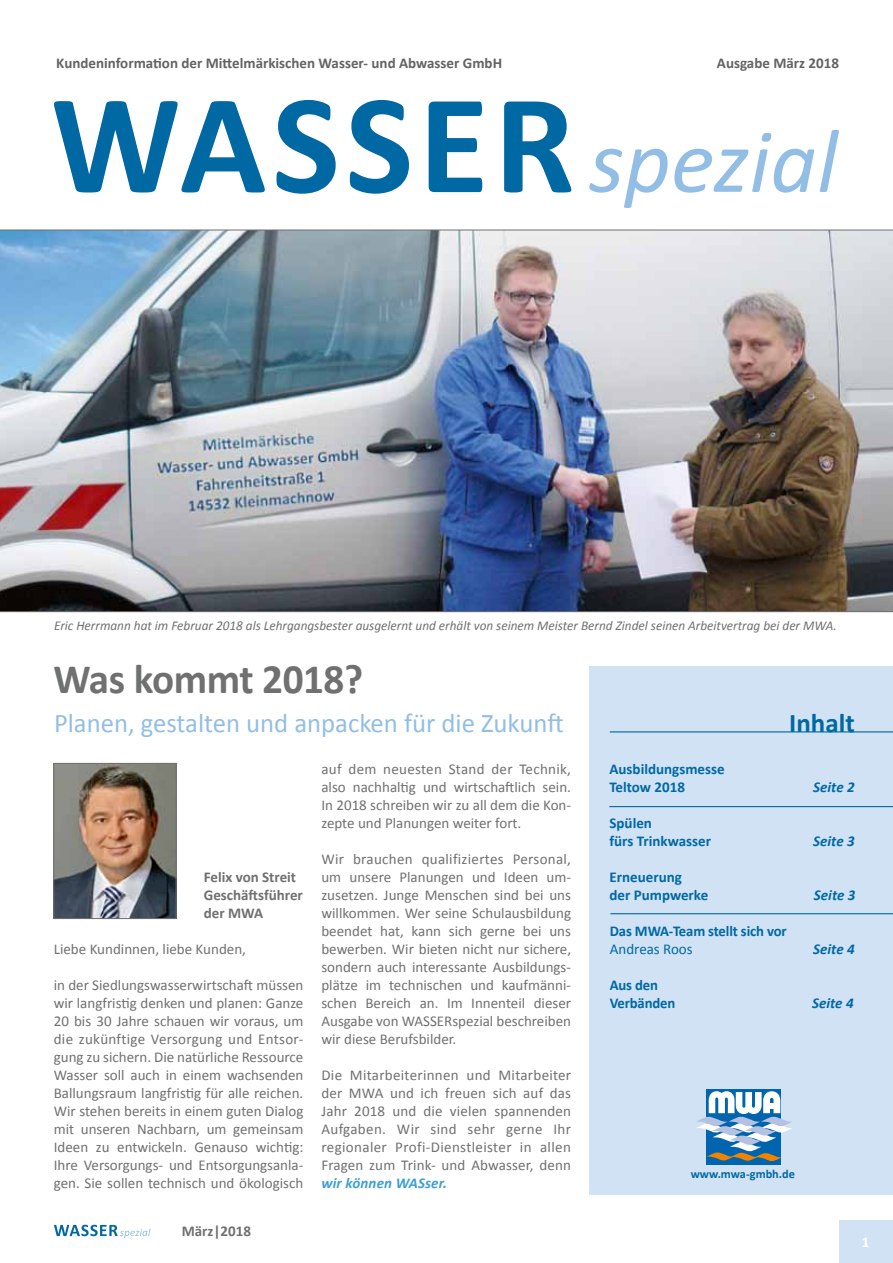
<style>
.page{position:relative;width:893px;height:1263px;background:#fff}
.page>*{position:absolute;margin:0;border:0;box-sizing:border-box;transform-origin:0 0}
.t1{font:700 42px "Calibri";letter-spacing:-.01em;color:#6f7070}
.t2{font:27px "Calibri";color:#92bee5}
.t3{font:700 27px "Calibri";color:#0068a3}
.t4{font:15px/18px "Calibri";color:#6f7070;text-align:justify}
.t5{font:700 15px/18px "Calibri";color:#0068a3}
.t6{font:700 15px "Calibri";color:#626463}
.t7{font:700 15px/18px "Calibri";color:#6f7070}
.t8{font:italic 700 15px "Calibri";color:#0068a3}
.t9{font:italic 700 15px "Calibri";letter-spacing:.01em;color:#3e9ed6}
.t10{font:15px "Calibri";color:#0068a3}
.t11{font:700 15px "Calibri";color:#fff}
.t12{font:italic 13.5px "Calibri";color:#6f7070}
.t13{font:700 12.3px "Calibri";color:#0068a3}
</style>
<div class="page">
<div style="left:839px;top:1220px;width:54px;height:43px;background:#d0e2f4"></div>
<svg style="left:54px;top:1225px;width:97px;height:13px"></svg>
<svg style="left:54px;top:100px;width:517px;height:94px"></svg>
<svg style="left:589px;top:130px;width:250px;height:78px"></svg>
<div style="left:589px;top:666px;width:304px;height:529px;background:#d0e2f4"></div>
<div style="left:707px;top:1089px;width:74px;height:75px;background:#0065ae"></div>
<svg style="left:697px;top:1091px;width:95px;height:71px"></svg>
<hr style="left:609px;top:806px;width:284px;height:1px;background:#0068a3">
<hr style="left:610px;top:731px;width:283px;height:1px;background:#0068a3">
<img style="left:55px;top:765px;width:120px;height:152px">
<div style="left:53px;top:763px;width:124px;height:156px;border:1px solid #6f7070"></div>
<hr style="left:610px;top:913px;width:283px;height:1px;background:#0068a3">
<img style="left:0;top:231px;width:893px;height:380px">
<hr style="left:0;top:230px;width:893px;height:1px;background:#6f7070">
<hr style="left:0;top:611px;width:893px;height:1px;background:#6f7070">
<p class="t6" style="left:56px;top:53px;width:447px">Kundeninformation der Mittelmärkischen Wasser- und Abwasser GmbH</p>
<p class="t6" style="left:717px;top:53px;width:123px">Ausgabe März 2018</p>
<p class="t12" style="left:54px;top:616px;width:784px">Eric Herrmann hat im Februar 2018 als Lehrgangsbester ausgelernt und erhält von seinem Meister Bernd Zindel seinen Arbeitvertrag bei der MWA.</p>
<h1 class="t1" style="left:54px;top:652px;width:311px">Was kommt 2018?</h1>
<h2 class="t2" style="left:54px;top:706px;width:511px">Planen, gestalten und anpacken für die Zukunft</h2>
<p class="t7" style="left:204px;top:868px;width:101px">Felix von Streit<br>Geschäftsführer der MWA</p>
<p class="t4" style="left:54px;top:940px;width:194px">Liebe Kundinnen, liebe Kunden,</p>
<p class="t4" style="left:54px;top:976px;width:251px">in der Siedlungswasserwirtschaft müssen wir langfristig denken und planen: Ganze 20 bis 30 Jahre schauen wir voraus, um die zukünftige Versorgung und Entsor&shy;gung zu sichern. Die natürliche Ressource Wasser soll auch in einem wachsenden Ballungsraum langfristig für alle reichen.<br>Wir stehen bereits in einem guten Dialog mit unseren Nachbarn, um gemeinsam Ideen zu entwickeln. Genauso wichtig:<br>Ihre Versorgungs- und Entsorgungsanla&shy;gen. Sie sollen technisch und ökologisch</p>
<p class="t7" style="left:182px;top:1222px;width:71px">März|2018</p>
<p class="t4" style="left:321px;top:760px;width:251px">auf dem neuesten Stand der Technik, also nachhaltig und wirtschaftlich sein.<br>In 2018 schreiben wir zu all dem die Kon&shy;zepte und Planungen weiter fort.</p>
<p class="t4" style="left:321px;top:850px;width:251px">Wir brauchen qualifiziertes Personal, um unsere Planungen und Ideen um&shy;zusetzen. Junge Menschen sind bei uns willkommen. Wer seine Schulausbildung beendet hat, kann sich gerne bei uns bewerben. Wir bieten nicht nur sichere, sondern auch interessante Ausbildungs&shy;plätze im technischen und kaufmänni&shy;schen Bereich an. Im Innenteil dieser Ausgabe von WASSERspezial beschreiben wir diese Berufsbilder.</p>
<p class="t4" style="left:321px;top:1066px;width:251px">Die Mitarbeiterinnen und Mitarbeiter der MWA und ich freuen sich auf das Jahr 2018 und die vielen spannenden Aufgaben. Wir sind sehr gerne Ihr regionaler Profi-Dienstleister in allen Fragen zum Trink- und Abwasser, denn</p>
<p class="t9" style="left:321px;top:1173px;width:127px">wir können WASser.</p>
<p class="t5" style="left:609px;top:760px;width:117px">Ausbildungsmesse<br>Teltow 2018</p>
<p class="t5" style="left:609px;top:814px;width:103px">Spülen<br>fürs Trinkwasser</p>
<p class="t5" style="left:609px;top:868px;width:100px">Erneuerung<br>der Pumpwerke</p>
<h2 class="t3" style="left:789px;top:705px;width:67px">Inhalt</h2>
<p class="t8" style="left:813px;top:777px;width:43px">Seite 2</p>
<p class="t8" style="left:813px;top:831px;width:43px">Seite 3</p>
<p class="t8" style="left:814px;top:885px;width:43px">Seite 3</p>
<p class="t5" style="left:610px;top:922px;width:178px">Das MWA-Team stellt sich vor</p>
<p class="t10" style="left:610px;top:940px;width:84px">Andreas Roos</p>
<p class="t8" style="left:813px;top:939px;width:43px">Seite 4</p>
<p class="t5" style="left:610px;top:976px;width:67px">Aus den<br>Verbänden</p>
<p class="t8" style="left:812px;top:993px;width:43px">Seite 4</p>
<p class="t13" style="left:691px;top:1166px;width:106px">www.mwa-gmbh.de</p>
<p class="t11" style="left:862px;top:1233px;width:9px">1</p>
</div>
